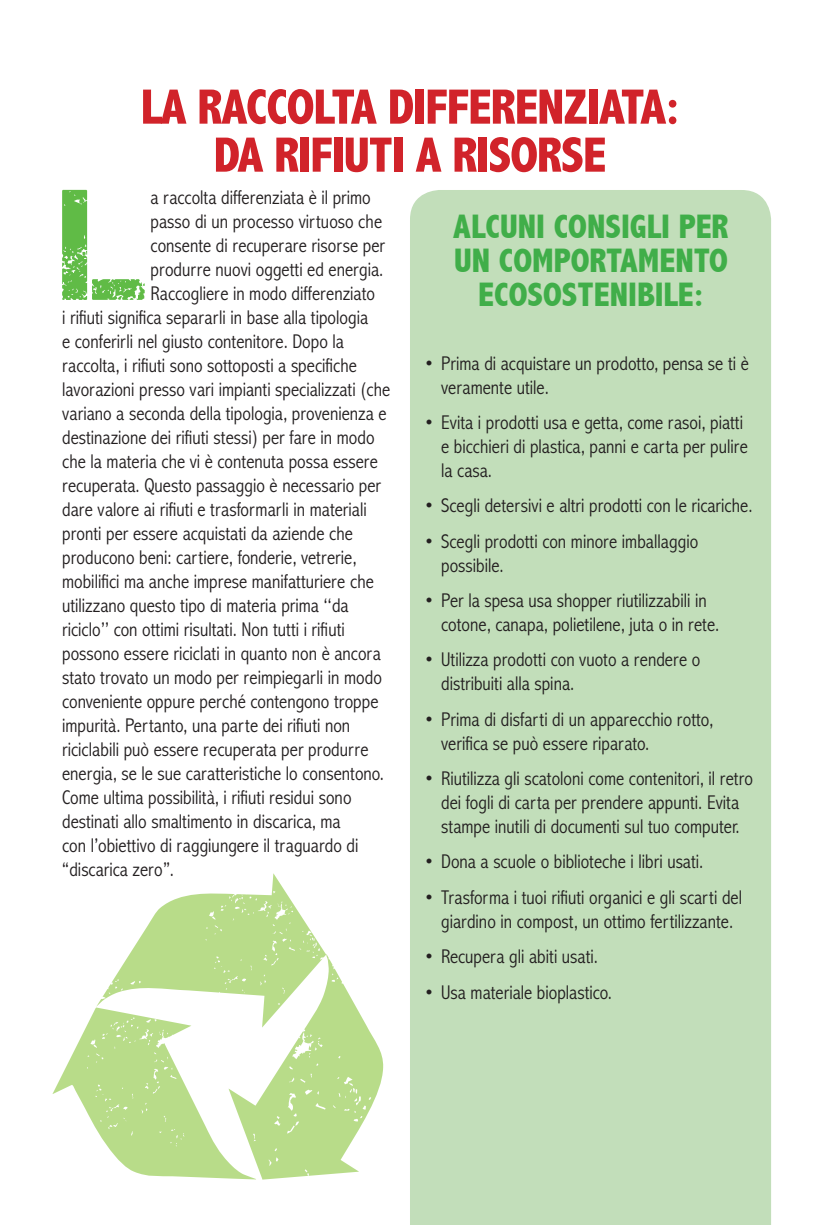
<style>
.page{position:relative;width:820px;height:1225px;background:#fff}
.page>*{position:absolute;margin:0;border:0;box-sizing:border-box;transform-origin:0 0}
.t1{font:156.8px "Captureit";color:#60bb46}
.t2{font:800 condensed 50px/48px "Abadi";letter-spacing:-.02em;color:#d1232a;text-align:center}
.t3{font:800 condensed 34px/34px "Abadi";color:#40ae49;text-align:center}
.t4{font:300 condensed 20px/24px "Abadi MT Std";color:#231f20}
</style>
<div class="page">
<div style="left:410px;top:190px;width:360px;height:1035px;background:#c2deba"></div>
<svg style="left:52px;top:873px;width:331px;height:306px"></svg>
<h2 class="t2" style="left:140px;top:83px;width:540px">LA RACCOLTA DIFFERENZIATA:<br>DA RIFIUTI A RISORSE</h2>
<h1 class="t1" style="left:62px;top:158px;width:87px">L</h1>
<p class="t4" style="left:150px;top:186px;width:222px">a raccolta differenziata è il primo</p>
<p class="t4" style="left:150px;top:210px;width:233px">passo di un processo virtuoso che</p>
<p class="t4" style="left:150px;top:234px;width:236px">consente di recuperare risorse per</p>
<p class="t4" style="left:150px;top:258px;width:234px">produrre nuovi oggetti ed energia.</p>
<p class="t4" style="left:150px;top:282px;width:226px">Raccogliere in modo differenziato</p>
<p class="t4" style="left:62px;top:306px;width:307px">i rifiuti significa separarli in base alla tipologia</p>
<p class="t4" style="left:62px;top:330px;width:283px">e conferirli nel giusto contenitore. Dopo la</p>
<p class="t4" style="left:62px;top:354px;width:296px">raccolta, i rifiuti sono sottoposti a specifiche</p>
<p class="t4" style="left:62px;top:378px;width:329px">lavorazioni presso vari impianti specializzati (che</p>
<p class="t4" style="left:62px;top:402px;width:326px">variano a seconda della tipologia, provenienza e</p>
<p class="t4" style="left:62px;top:426px;width:314px">destinazione dei rifiuti stessi) per fare in modo</p>
<p class="t4" style="left:62px;top:450px;width:317px">che la materia che vi è contenuta possa essere</p>
<p class="t4" style="left:62px;top:474px;width:320px">recuperata. Questo passaggio è necessario per</p>
<p class="t4" style="left:62px;top:498px;width:306px">dare valore ai rifiuti e trasformarli in materiali</p>
<p class="t4" style="left:62px;top:522px;width:292px">pronti per essere acquistati da aziende che</p>
<p class="t4" style="left:62px;top:546px;width:296px">producono beni: cartiere, fonderie, vetrerie,</p>
<p class="t4" style="left:62px;top:570px;width:313px">mobilifici ma anche imprese manifatturiere che</p>
<p class="t4" style="left:62px;top:594px;width:288px">utilizzano questo tipo di materia prima ‘‘da</p>
<p class="t4" style="left:62px;top:618px;width:284px">riciclo’’ con ottimi risultati. Non tutti i rifiuti</p>
<p class="t4" style="left:62px;top:642px;width:320px">possono essere riciclati in quanto non è ancora</p>
<p class="t4" style="left:62px;top:666px;width:321px">stato trovato un modo per reimpiegarli in modo</p>
<p class="t4" style="left:62px;top:690px;width:318px">conveniente oppure perché contengono troppe</p>
<p class="t4" style="left:62px;top:714px;width:289px">impurità. Pertanto, una parte dei rifiuti non</p>
<p class="t4" style="left:62px;top:738px;width:308px">riciclabili può essere recuperata per produrre</p>
<p class="t4" style="left:62px;top:762px;width:323px">energia, se le sue caratteristiche lo consentono.</p>
<p class="t4" style="left:62px;top:786px;width:291px">Come ultima possibilità, i rifiuti residui sono</p>
<p class="t4" style="left:62px;top:810px;width:280px">destinati allo smaltimento in discarica, ma</p>
<p class="t4" style="left:62px;top:834px;width:298px">con l’obiettivo di raggiungere il traguardo di</p>
<p class="t4" style="left:62px;top:858px;width:113px">“discarica zero”.</p>
<h3 class="t3" style="left:453px;top:209px;width:277px">ALCUNI CONSIGLI PER<br>UN COMPORTAMENTO<br>ECOSOSTENIBILE:</h3>
<p class="t4" style="left:441px;top:351px;width:309px;text-indent:-17px">• Prima di acquistare un prodotto, pensa se ti è veramente utile.</p>
<p class="t4" style="left:441px;top:411px;width:308px;text-indent:-17px">• Evita i prodotti usa e getta, come rasoi, piatti e bicchieri di plastica, panni e carta per pulire la casa.</p>
<p class="t4" style="left:424px;top:494px;width:330px">• Scegli detersivi e altri prodotti con le ricariche.</p>
<p class="t4" style="left:441px;top:529px;width:258px;text-indent:-17px">• Scegli prodotti con minore imballaggio possibile.</p>
<p class="t4" style="left:441px;top:589px;width:279px;text-indent:-17px">• Per la spesa usa shopper riutilizzabili in cotone, canapa, polietilene, juta o in rete.</p>
<p class="t4" style="left:441px;top:648px;width:260px;text-indent:-17px">• Utilizza prodotti con vuoto a rendere o distribuiti alla spina.</p>
<p class="t4" style="left:441px;top:707px;width:273px;text-indent:-17px">• Prima di disfarti di un apparecchio rotto, verifica se può essere riparato.</p>
<p class="t4" style="left:424px;top:767px;width:330px;text-align:center">• Riutilizza gli scatoloni come contenitori, il retro dei fogli di carta per prendere appunti. Evita stampe inutili di documenti sul tuo computer.</p>
<p class="t4" style="left:424px;top:850px;width:280px">• Dona a scuole o biblioteche i libri usati.</p>
<p class="t4" style="left:424px;top:885px;width:319px;text-align:center">• Trasforma i tuoi rifiuti organici e gli scarti del giardino in compost, un ottimo fertilizzante.</p>
<p class="t4" style="left:424px;top:945px;width:175px">• Recupera gli abiti usati.</p>
<p class="t4" style="left:424px;top:980px;width:189px">• Usa materiale bioplastico.</p>
</div>
